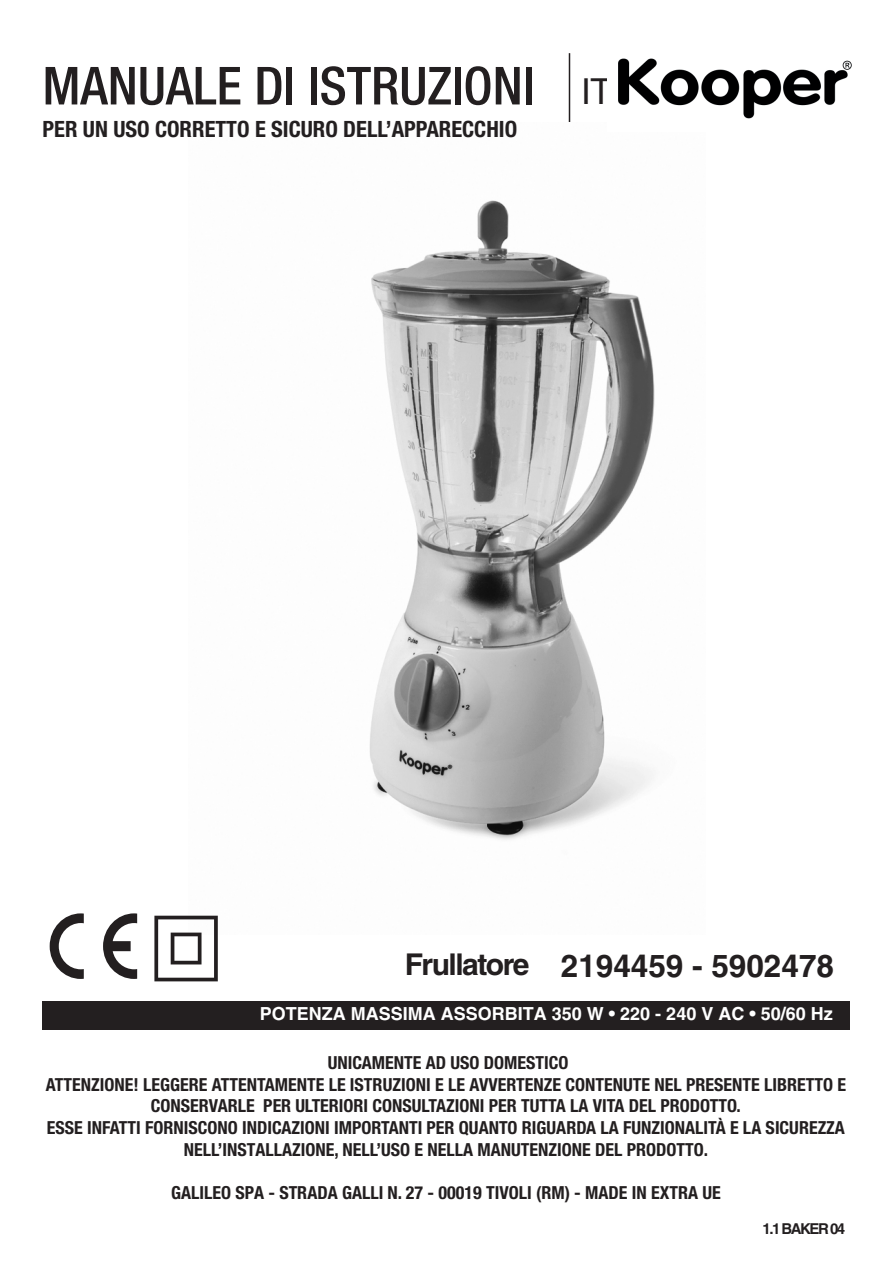
<style>
.page{position:relative;width:893px;height:1263px;background:#fff}
.page>*{position:absolute;margin:0;border:0;box-sizing:border-box;transform-origin:0 0}
.t1{font:500 condensed 52.5px "Helvetica Neue LT Std";color:#231f20}
.t2{font:36px "Helvetica Neue LT Std";color:#231f20}
.t3{font:700 31.5px "Helvetica LT Std";color:#231f20}
.t4{font:700 condensed 22.5px "Helvetica Neue LT Std";color:#231f20}
.t5{font:700 condensed 18px/21.6px "Helvetica Neue LT Std";color:#231f20;text-align:center}
.t6{font:700 18px "Helvetica LT Std";color:#fff}
.t7{font:700 15px "Helvetica LT Std";letter-spacing:-.1em;color:#231f20}
.s1{font-size:30px}
</style>
<div class="page">
<div style="left:43px;top:1002px;width:807px;height:28px;background:#231f20"></div>
<hr style="left:569px;top:53px;width:1px;height:95px;background:#231f20">
<img style="left:189px;top:123px;width:466px;height:793px">
<img style="left:608px;top:58px;width:244px;height:74px">
<svg style="left:50px;top:913px;width:34px;height:66px"></svg>
<svg style="left:103px;top:913px;width:34px;height:66px"></svg>
<svg style="left:154px;top:916px;width:64px;height:65px"></svg>
<h1 class="t1" style="left:43px;top:55px;width:493px">MANUALE DI ISTRUZIONI</h1>
<p class="t4" style="left:43px;top:116px;width:476px">PER UN USO CORRETTO E SICURO DELL’APPARECCHIO</p>
<h2 class="t2" style="left:581px;top:70px;width:31px">IT</h2>
<h3 class="t3" style="left:405px;top:947px;width:431px"><span class="s1">Frullatore</span> 2194459 - 5902478</h3>
<p class="t6" style="left:260px;top:1003px;width:574px">POTENZA MASSIMA ASSORBITA 350 W • 220 - 240 V AC • 50/60 Hz</p>
<p class="t5" style="left:46px;top:1052px;width:802px">UNICAMENTE AD USO DOMESTICO<br>ATTENZIONE! LEGGERE ATTENTAMENTE LE ISTRUZIONI E LE AVVERTENZE CONTENUTE NEL PRESENTE LIBRETTO E CONSERVARLE PER ULTERIORI CONSULTAZIONI PER TUTTA LA VITA DEL PRODOTTO.<br>ESSE INFATTI FORNISCONO INDICAZIONI IMPORTANTI PER QUANTO RIGUARDA LA FUNZIONALITÀ E LA SICUREZZA NELL’INSTALLAZIONE, NELL’USO E NELLA MANUTENZIONE DEL PRODOTTO.</p>
<p class="t5" style="left:171px;top:1181px;width:551px">GALILEO SPA - STRADA GALLI N. 27 - 00019 TIVOLI (RM) - MADE IN EXTRA UE</p>
<p class="t7" style="left:762px;top:1219px;width:84px">1.1 BAKER 04</p>
</div>
